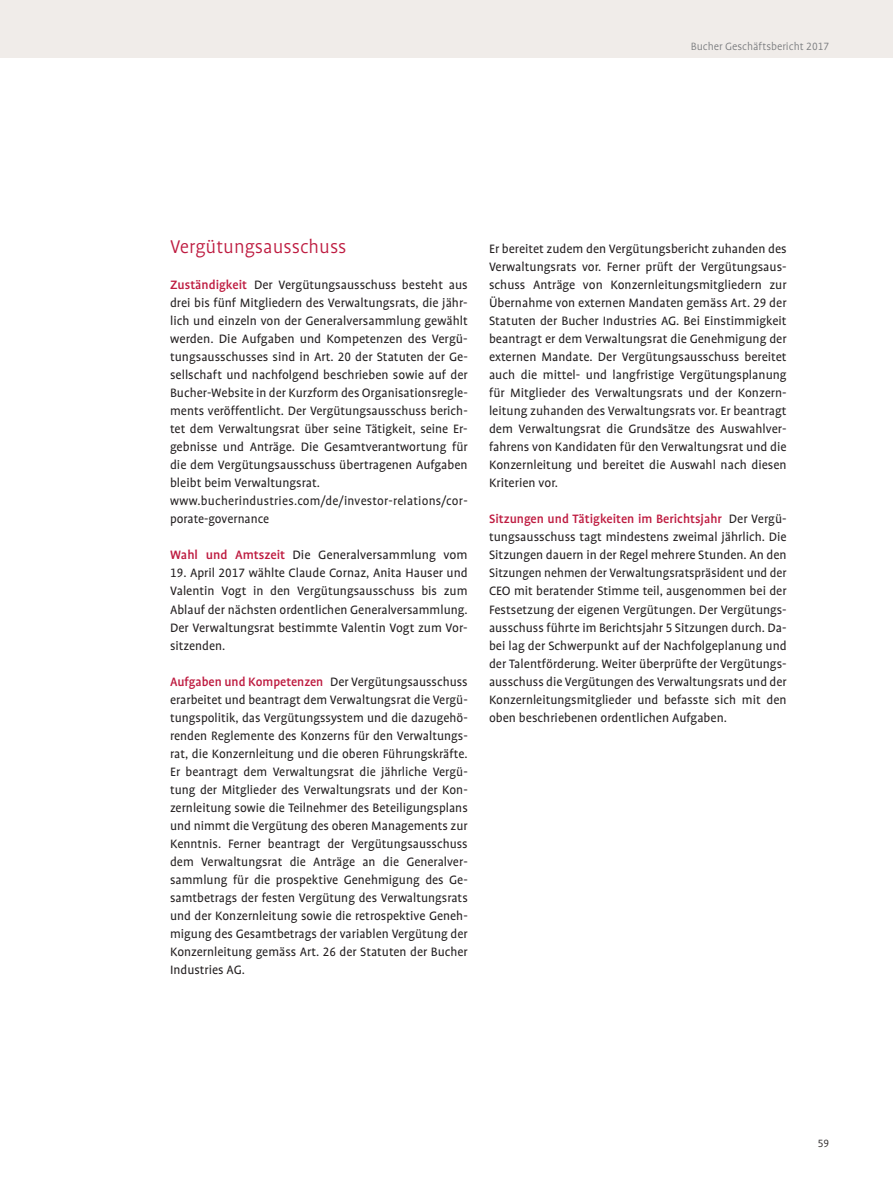
<style>
.page{position:relative;width:893px;height:1191px;background:#fff}
.page>*{position:absolute;margin:0;border:0;box-sizing:border-box;transform-origin:0 0}
.t1{font:300 21px "Bucher Profile";color:#be1b40}
.t2{font:13.8px/18px "Bucher Profile";color:#231f20;text-align:justify}
.t3{font:300 12px "Bucher Profile";color:#76787b}
.t4{font:300 12px "Bucher Profile";color:#231f20}
.s1{font-weight:500;color:#be1b40}
</style>
<div class="page">
<div style="left:0;top:0;width:893px;height:57px;background:#f0ece9"></div>
<p class="t3" style="left:691px;top:40px;width:140px">Bucher Geschäftsbericht 2017</p>
<h1 class="t1" style="left:170px;top:236px;width:178px">Vergütungsausschuss</h1>
<p class="t2" style="left:170px;top:276px;width:299px;text-align:left"><span class="s1">Zuständigkeit</span> Der Vergütungsausschuss besteht aus drei bis fünf Mitgliedern des Verwaltungsrats, die jähr&shy;lich und einzeln von der Generalversammlung gewählt werden. Die Aufgaben und Kompetenzen des Vergü&shy;tungsausschusses sind in Art. 20 der Statuten der Ge&shy;sellschaft und nachfolgend beschrieben sowie auf der Bucher-Website in der Kurzform des Organisationsregle&shy;ments veröffentlicht. Der Vergütungsausschuss berich&shy;tet dem Verwaltungsrat über seine Tätigkeit, seine Er&shy;gebnisse und Anträge. Die Gesamtverantwortung für die dem Vergütungsausschuss übertragenen Aufgaben bleibt beim Verwaltungsrat. www.bucherindustries.com/de/investor-relations/cor&shy;porate-governance</p>
<p class="t2" style="left:170px;top:546px;width:299px"><span class="s1">Wahl und Amtszeit</span> Die Generalversammlung vom</p>
<p class="t2" style="left:170px;top:564px;width:299px">19. April 2017 wählte Claude Cornaz, Anita Hauser und Valentin Vogt in den Vergütungsausschuss bis zum Ablauf der nächsten ordentlichen Generalversammlung.<br>Der Verwaltungsrat bestimmte Valentin Vogt zum Vor&shy;sitzenden.</p>
<p class="t2" style="left:170px;top:672px;width:299px"><span class="s1">Aufgaben und Kompetenzen</span> Der Vergütungsausschuss erarbeitet und beantragt dem Verwaltungsrat die Vergü&shy;tungspolitik, das Vergütungssystem und die dazugehö&shy;renden Reglemente des Konzerns für den Verwaltungs&shy;rat, die Konzernleitung und die oberen Führungskräfte.<br>Er beantragt dem Verwaltungsrat die jährliche Vergü&shy;tung der Mitglieder des Verwaltungsrats und der Kon&shy;zernleitung sowie die Teilnehmer des Beteiligungsplans und nimmt die Vergütung des oberen Managements zur Kenntnis. Ferner beantragt der Vergütungsausschuss dem Verwaltungsrat die Anträge an die Generalver&shy;sammlung für die prospektive Genehmigung des Ge&shy;samtbetrags der festen Vergütung des Verwaltungsrats und der Konzernleitung sowie die retrospektive Geneh&shy;migung des Gesamtbetrags der variablen Vergütung der Konzernleitung gemäss Art. 26 der Statuten der Bucher Industries AG.</p>
<p class="t2" style="left:489px;top:240px;width:299px">Er bereitet zudem den Vergütungsbericht zuhanden des Verwaltungsrats vor. Ferner prüft der Vergütungsaus&shy;schuss Anträge von Konzernleitungsmitgliedern zur Übernahme von externen Mandaten gemäss Art. 29 der Statuten der Bucher Industries AG. Bei Einstimmigkeit beantragt er dem Verwaltungsrat die Genehmigung der externen Mandate. Der Vergütungsausschuss bereitet auch die mittel- und langfristige Vergütungsplanung für Mitglieder des Verwaltungsrats und der Konzern&shy;leitung zuhanden des Verwaltungsrats vor. Er beantragt dem Verwaltungsrat die Grundsätze des Auswahlver&shy;fahrens von Kandidaten für den Verwaltungsrat und die Konzernleitung und bereitet die Auswahl nach diesen Kriterien vor.</p>
<p class="t2" style="left:489px;top:510px;width:299px"><span class="s1">Sitzungen und Tätigkeiten im Berichtsjahr</span> Der Vergü&shy;tungsausschuss tagt mindestens zweimal jährlich. Die Sitzungen dauern in der Regel mehrere Stunden. An den Sitzungen nehmen der Verwaltungsratspräsident und der CEO mit beratender Stimme teil, ausgenommen bei der Festsetzung der eigenen Vergütungen. Der Vergütungs&shy;ausschuss führte im Berichtsjahr 5 Sitzungen durch. Da&shy;bei lag der Schwerpunkt auf der Nachfolgeplanung und der Talentförderung. Weiter überprüfte der Vergütungs&shy;ausschuss die Vergütungen des Verwaltungsrats und der Konzernleitungsmitglieder und befasste sich mit den oben beschriebenen ordentlichen Aufgaben.</p>
<p class="t4" style="left:818px;top:1137px;width:13px">59</p>
</div>
